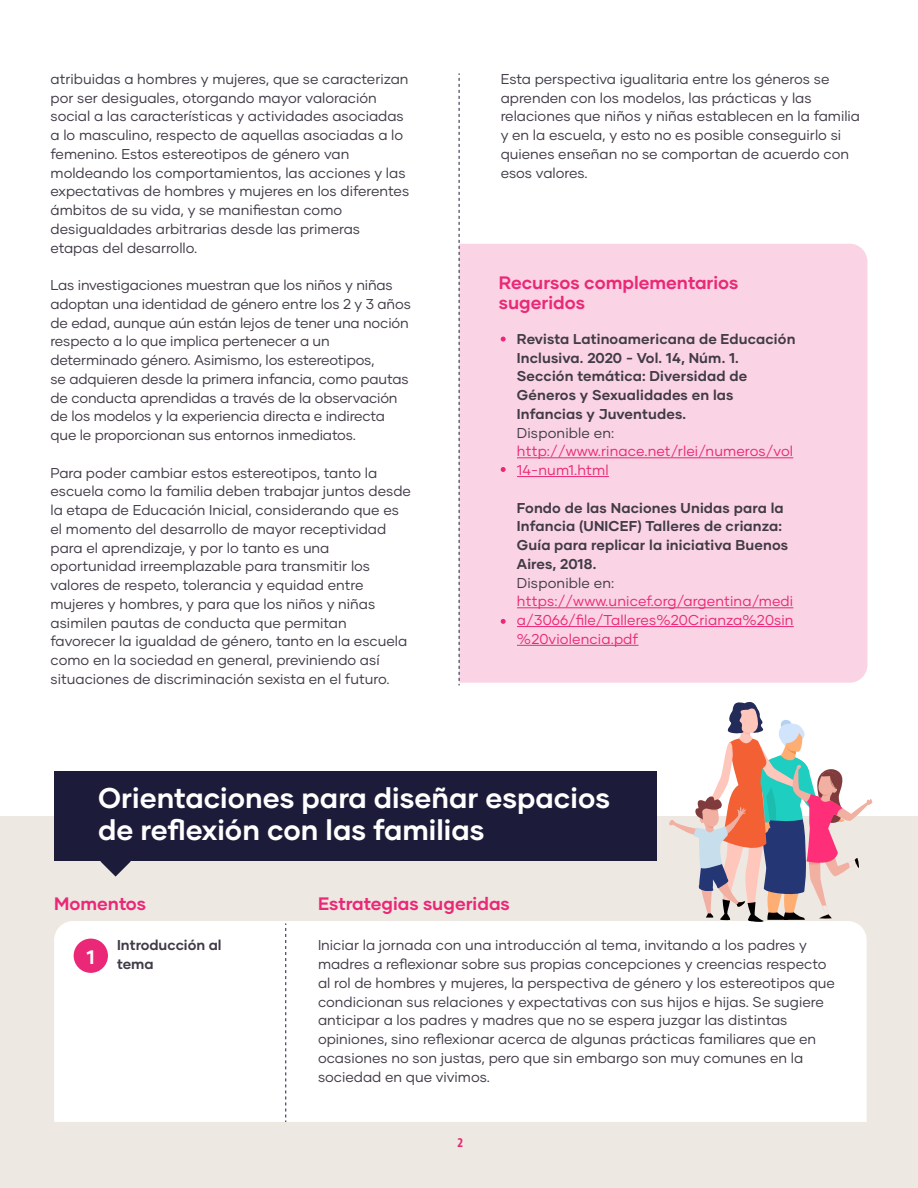
<style>
.page{position:relative;width:918px;height:1188px;background:#fff}
.page>*{position:absolute;margin:0;border:0;box-sizing:border-box;transform-origin:0 0}
.t1{font:700 28.5px/31.5px "Gilmer";color:#fff}
.t2{font:700 19.5px "Gilmer";color:#fff}
.t3{font:700 18px/19.5px "Gilmer";color:#ea2877}
.t4{font:14.25px/18.8px "Gilmer";color:#413a47}
.t5{font:700 14.25px/18.8px "Gilmer";letter-spacing:.01em;color:#413a47}
.t6{font:14.25px/18.8px "Gilmer";letter-spacing:.01em;color:#ea2877}
.t7{font:700 condensed 13.5px "Myriad Pro";color:#ea2877}
</style>
<div class="page">
<div style="left:0;top:816px;width:918px;height:372px;background:#ede9e2"></div>
<div style="left:54px;top:921px;width:813px;height:201px;background:#fff"></div>
<svg style="left:100px;top:861px;width:31px;height:16px"></svg>
<div style="left:54px;top:772px;width:603px;height:89px;background:#1c1c3a"></div>
<div style="left:74px;top:939px;width:34px;height:34px;background:#ea2877;border-radius:50%"></div>
<svg style="left:285px;top:923px;width:1px;height:199px"></svg>
<div style="left:460px;top:244px;width:407px;height:439px;background:#fad4e4"></div>
<hr style="left:517px;top:457px;width:276px;height:1px;background:#ea2877">
<hr style="left:517px;top:476px;width:92px;height:1px;background:#ea2877">
<hr style="left:517px;top:607px;width:276px;height:1px;background:#ea2877">
<hr style="left:517px;top:626px;width:277px;height:1px;background:#ea2877">
<hr style="left:517px;top:645px;width:121px;height:1px;background:#ea2877">
<svg style="left:501px;top:337px;width:5px;height:5px"></svg>
<svg style="left:501px;top:619px;width:5px;height:5px"></svg>
<svg style="left:501px;top:467px;width:5px;height:5px"></svg>
<svg style="left:459px;top:73px;width:1px;height:612px"></svg>
<svg style="left:669px;top:702px;width:203px;height:221px"></svg>
<p class="t4" style="left:51px;top:69px;width:360px">atribuidas a hombres y mujeres, que se caracterizan por ser desiguales, otorgando mayor valoración social a las características y actividades asociadas a lo masculino, respecto de aquellas asociadas a lo femenino. Estos estereotipos de género van moldeando los comportamientos, las acciones y las expectativas de hombres y mujeres en los diferentes ámbitos de su vida, y se manifiestan como desigualdades arbitrarias desde las primeras etapas del desarrollo.</p>
<p class="t4" style="left:51px;top:276px;width:362px">Las investigaciones muestran que los niños y niñas adoptan una identidad de género entre los 2 y 3 años de edad, aunque aún están lejos de tener una noción respecto a lo que implica pertenecer a un determinado género. Asimismo, los estereotipos,<br>se adquieren desde la primera infancia, como pautas de conducta aprendidas a través de la observación de los modelos y la experiencia directa e indirecta que le proporcionan sus entornos inmediatos.</p>
<p class="t4" style="left:51px;top:463px;width:362px">Para poder cambiar estos estereotipos, tanto la escuela como la familia deben trabajar juntos desde la etapa de Educación Inicial, considerando que es el momento del desarrollo de mayor receptividad para el aprendizaje, y por lo tanto es una oportunidad irreemplazable para transmitir los valores de respeto, tolerancia y equidad entre mujeres y hombres, y para que los niños y niñas asimilen pautas de conducta que permitan favorecer la igualdad de género, tanto en la escuela como en la sociedad en general, previniendo así situaciones de discriminación sexista en el futuro.</p>
<p class="t4" style="left:501px;top:69px;width:361px">Esta perspectiva igualitaria entre los géneros se aprenden con los modelos, las prácticas y las relaciones que niños y niñas establecen en la familia y en la escuela, y esto no es posible conseguirlo si quienes enseñan no se comportan de acuerdo con esos valores.</p>
<p class="t3" style="left:499px;top:273px;width:241px">Recursos complementarios sugeridos</p>
<p class="t5" style="left:517px;top:329px;width:280px">Revista Latinoamericana de Educación<br>Inclusiva. 2020 - Vol. 14, Núm. 1.<br>Sección temática: Diversidad de<br>Géneros y Sexualidades en las<br>Infancias y Juventudes.</p>
<p class="t4" style="left:517px;top:423px;width:99px">Disponible en:</p>
<p class="t6" style="left:517px;top:442px;width:278px">http://www.rinace.net/rlei/numeros/vol<br>14-num1.html</p>
<p class="t5" style="left:517px;top:498px;width:273px">Fondo de las Naciones Unidas para la<br>Infancia (UNICEF) Talleres de crianza:<br>Guía para replicar la iniciativa Buenos<br>Aires, 2018.</p>
<p class="t4" style="left:517px;top:573px;width:99px">Disponible en:</p>
<p class="t6" style="left:517px;top:592px;width:278px;text-align:justify">https://www.unicef.org/argentina/medi a/3066/file/Talleres%20Crianza%20sin %20violencia.pdf</p>
<h1 class="t1" style="left:98px;top:782px;width:513px">Orientaciones para diseñar espacios de reflexión con las familias</h1>
<p class="t3" style="left:54px;top:894px;width:94px">Momentos</p>
<p class="t3" style="left:318px;top:894px;width:193px">Estrategias sugeridas</p>
<p class="t4" style="left:318px;top:936px;width:518px">Iniciar la jornada con una introducción al tema, invitando a los padres y madres a reflexionar sobre sus propias concepciones y creencias respecto al rol de hombres y mujeres, la perspectiva de género y los estereotipos que condicionan sus relaciones y expectativas con sus hijos e hijas. Se sugiere anticipar a los padres y madres que no se espera juzgar las distintas opiniones, sino reflexionar acerca de algunas prácticas familiares que en ocasiones no son justas, pero que sin embargo son muy comunes en la sociedad en que vivimos.</p>
<p class="t5" style="left:117px;top:936px;width:106px">Introducción al tema</p>
<h2 class="t2" style="left:86px;top:944px;width:10px">1</h2>
<p class="t7" style="left:458px;top:1134px;width:7px">2</p>
</div>
